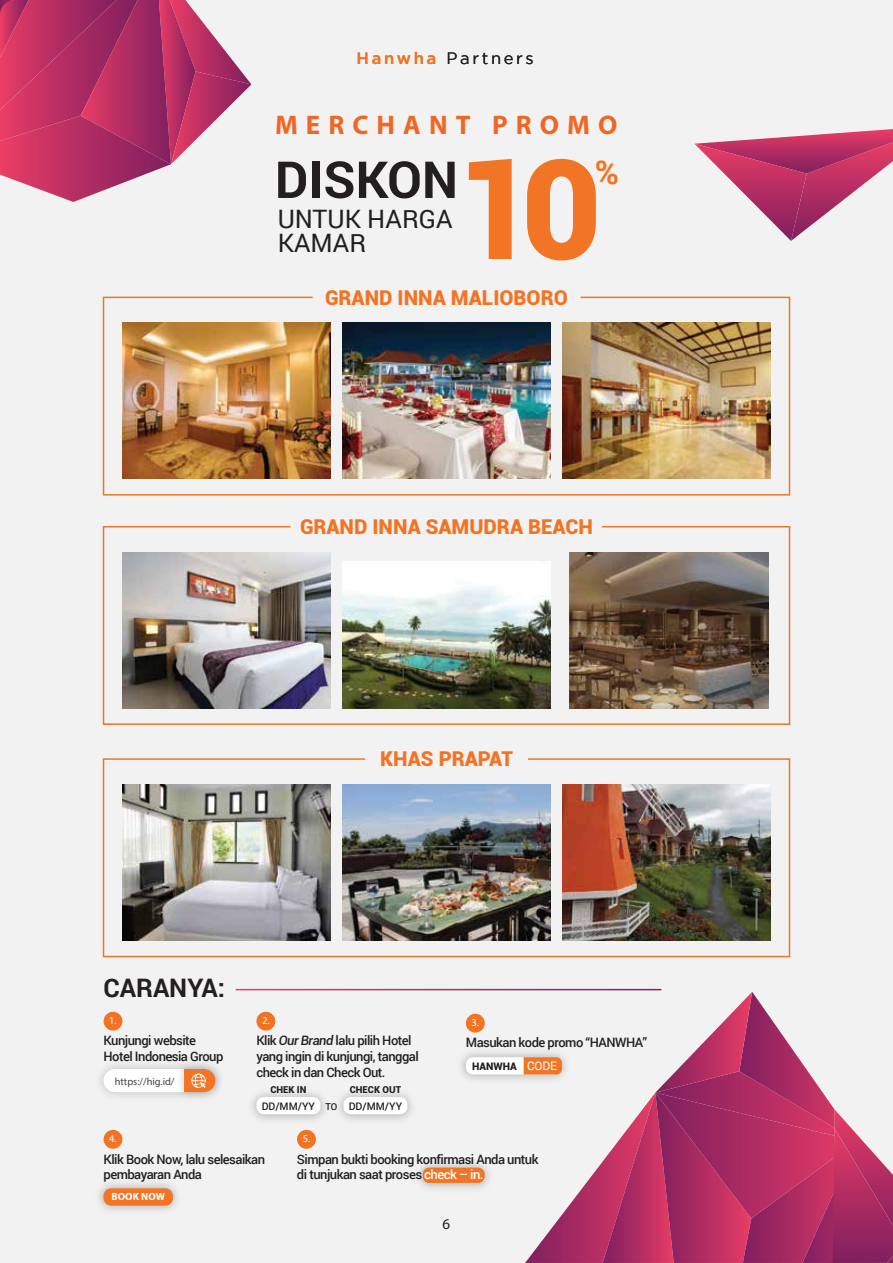
<style>
.page{position:relative;width:893px;height:1263px;background:#f2f2f3}
.page>*{position:absolute;margin:0;border:0;box-sizing:border-box;transform-origin:0 0}
.t1{font:900 138.9px "Roboto";color:#f17524}
.t2{font:700 51px "Roboto";color:#231f20}
.t3{font:700 32.85px "Roboto";color:#f17524}
.t4{font:700 27px "Myriad Pro";letter-spacing:.3em;color:#ef6724}
.t5{font:700 25.5px "Roboto";color:#231f20}
.t6{font:25.35px/24.2px "Roboto";color:#231f20}
.t7{font:900 20.4px "Roboto";color:#f27423}
.t8{font:16.5px "Gotham";letter-spacing:.16em;color:#231f20}
.t9{font:15px "Myriad Pro";color:#231f20}
.t10{font:500 13.05px/15.6px "Roboto";letter-spacing:-.04em;color:#231f20}
.t11{font:11.85px "Roboto";color:#fff}
.t12{font:500 10.35px "Roboto";color:#231f20}
.t13{font:10.35px "Myriad Pro";color:#434244}
.t14{font:10.35px "Myriad Pro";color:#fff}
.t15{font:700 10.35px "Myriad Pro";color:#fff}
.t16{font:900 10.35px "Roboto";color:#231f20}
.t17{font:900 9.45px "Roboto";color:#231f20}
.t18{font:500 9.45px "Roboto";color:#231f20}
.s1{font-weight:500;color:#f17524}
.s2{font-style:italic}
.s3{color:#fff}
</style>
<div class="page">
<svg style="left:0;top:0;width:251px;height:202px"></svg>
<svg style="left:694px;top:129px;width:199px;height:112px"></svg>
<div style="left:104px;top:1069px;width:111px;height:23px;background:#fff;border-radius:12px"></div>
<img style="left:171px;top:1061px;width:52px;height:40px">
<svg style="left:184px;top:1069px;width:31px;height:23px"></svg>
<div style="left:104px;top:1012px;width:18px;height:18px;background:#f27423;border-radius:50%"></div>
<div style="left:256px;top:1012px;width:19px;height:18px;background:#f27423;border-radius:50%"></div>
<img style="left:252px;top:1092px;width:73px;height:28px">
<div style="left:256px;top:1097px;width:64px;height:17px;background:#fff;border-radius:7px"></div>
<img style="left:339px;top:1092px;width:73px;height:28px">
<div style="left:343px;top:1097px;width:64px;height:17px;background:#fff;border-radius:7px"></div>
<img style="left:461px;top:1052px;width:63px;height:28px">
<div style="left:466px;top:1057px;width:96px;height:17px;background:#fff;border-radius:7px"></div>
<div style="left:466px;top:1014px;width:19px;height:18px;background:#f27423;border-radius:50%"></div>
<svg style="left:524px;top:992px;width:369px;height:271px"></svg>
<img style="left:99px;top:1183px;width:78px;height:28px">
<div style="left:104px;top:1188px;width:69px;height:18px;background:#f17524;border-radius:7px"></div>
<div style="left:104px;top:1130px;width:18px;height:19px;background:#f27423;border-radius:50%"></div>
<div style="left:297px;top:1130px;width:19px;height:19px;background:#f27423;border-radius:50%"></div>
<img style="left:418px;top:1163px;width:71px;height:26px">
<div style="left:423px;top:1167px;width:62px;height:16px;background:#f17524;border-radius:6px"></div>
<hr style="left:236px;top:989px;width:425px;height:1px;background:#fff">
<img style="left:102px;top:296px;width:689px;height:200px">
<img style="left:102px;top:526px;width:689px;height:199px">
<img style="left:102px;top:758px;width:689px;height:200px">
<p class="t8" style="left:357px;top:49px;width:179px"><span class="s1">Hanwha</span> Partners</p>
<h3 class="t4" style="left:275px;top:107px;width:344px">MERCHANT PROMO</h3>
<h2 class="t2" style="left:275px;top:144px;width:185px">DISKON</h2>
<h1 class="t1" style="left:455px;top:111px;width:148px">10</h1>
<h3 class="t3" style="left:595px;top:149px;width:26px">%</h3>
<h3 class="t6" style="left:278px;top:206px;width:176px">UNTUK HARGA<br>KAMAR</h3>
<h3 class="t7" style="left:325px;top:283px;width:244px">GRAND INNA MALIOBORO</h3>
<h3 class="t7" style="left:300px;top:512px;width:295px">GRAND INNA SAMUDRA BEACH</h3>
<h3 class="t7" style="left:380px;top:744px;width:134px">KHAS PRAPAT</h3>
<h3 class="t5" style="left:104px;top:970px;width:123px">CARANYA:</h3>
<p class="t14" style="left:109px;top:1014px;width:9px">1.</p>
<p class="t10" style="left:104px;top:1032px;width:121px">Kunjungi website<br>Hotel Indonesia Group</p>
<p class="t13" style="left:115px;top:1075px;width:61px">https://hig.id/</p>
<p class="t14" style="left:262px;top:1014px;width:9px">2.</p>
<p class="t10" style="left:256px;top:1032px;width:164px">Klik <span class="s2">Our Brand</span> lalu pilih Hotel yang ingin di kunjungi, tanggal check in dan Check Out.</p>
<p class="t17" style="left:270px;top:1082px;width:38px">CHEK IN</p>
<p class="t17" style="left:350px;top:1082px;width:53px">CHECK OUT</p>
<p class="t12" style="left:262px;top:1098px;width:55px">DD/MM/YY</p>
<p class="t12" style="left:349px;top:1098px;width:55px">DD/MM/YY</p>
<p class="t18" style="left:325px;top:1099px;width:13px">TO</p>
<p class="t14" style="left:472px;top:1016px;width:9px">3.</p>
<p class="t10" style="left:466px;top:1034px;width:183px">Masukan kode promo “HANWHA”</p>
<p class="t16" style="left:472px;top:1059px;width:46px">HANWHA</p>
<p class="t11" style="left:527px;top:1057px;width:32px">CODE</p>
<p class="t14" style="left:109px;top:1132px;width:9px">4.</p>
<p class="t14" style="left:303px;top:1132px;width:9px">5.</p>
<p class="t10" style="left:104px;top:1151px;width:163px">Klik Book Now, lalu selesaikan pembayaran Anda</p>
<p class="t15" style="left:112px;top:1190px;width:55px">BOOK NOW</p>
<p class="t10" style="left:297px;top:1151px;width:243px">Simpan bukti booking konfirmasi Anda untuk di tunjukan saat proses <span class="s3">check – in.</span></p>
<p class="t9" style="left:443px;top:1214px;width:9px">6</p>
</div>
